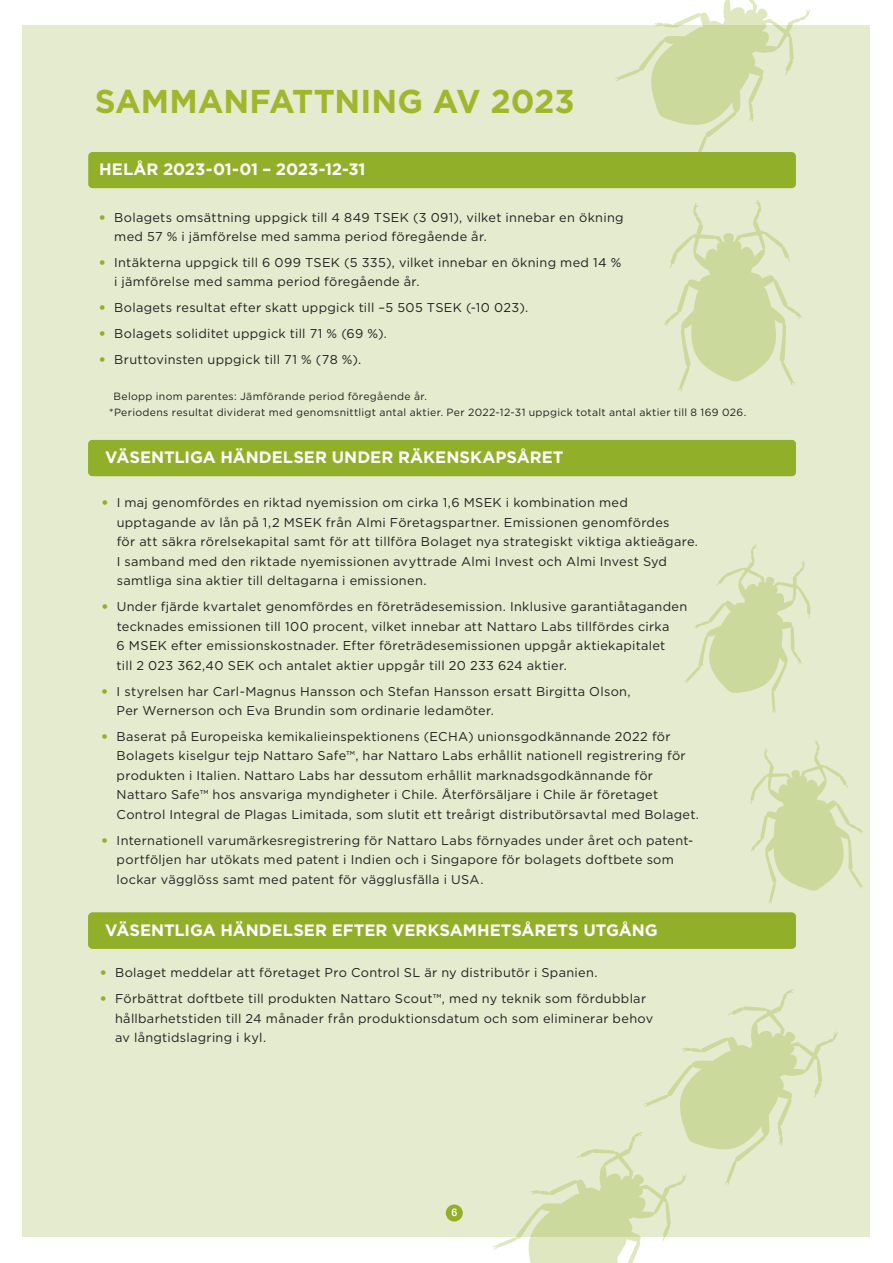
<style>
.page{position:relative;width:893px;height:1263px;background:#fff}
.page>*{position:absolute;margin:0;border:0;box-sizing:border-box;transform-origin:0 0}
.t1{font:700 33px "Gotham";letter-spacing:-.005em;color:#a2b62d}
.t2{font:700 16.5px "Gotham";color:#fff}
.t3{font:12.75px/19.5px "Gotham";letter-spacing:.025em;color:#231f20}
.t4{font:10.5px/16.5px "Gotham";letter-spacing:.03em;color:#231f20}
.t5{font:500 10.5px "Helvetica Neue";color:#fff}
.s1{font-family:"Helvetica Neue";font-weight:300;color:#92af2a}
</style>
<div class="page">
<div style="left:23px;top:26px;width:847px;height:1211px;background:#e4ebce"></div>
<div style="left:88px;top:152px;width:708px;height:36px;background:#92af2a;border-radius:4px"></div>
<div style="left:88px;top:440px;width:708px;height:36px;background:#92af2a;border-radius:4px"></div>
<div style="left:88px;top:912px;width:708px;height:37px;background:#92af2a;border-radius:4px"></div>
<div style="left:446px;top:1204px;width:17px;height:17px;background:#92af2a;border-radius:50%"></div>
<svg style="left:664px;top:200px;width:138px;height:192px"></svg>
<svg style="left:750px;top:740px;width:113px;height:164px"></svg>
<svg style="left:685px;top:544px;width:126px;height:169px"></svg>
<svg style="left:614px;top:0;width:197px;height:156px"></svg>
<svg style="left:492px;top:989px;width:346px;height:274px"></svg>
<h1 class="t1" style="left:95px;top:82px;width:481px">SAMMANFATTNING AV 2023</h1>
<p class="t2" style="left:99px;top:160px;width:268px">HELÅR 2023-01-01 – 2023-12-31</p>
<p class="t3" style="left:114px;top:207px;width:511px;text-indent:-15px"><span class="s1">•</span> Bolagets omsättning uppgick till 4 849 TSEK (3 091), vilket innebar en ökning med 57 % i jämförelse med samma period föregående år.</p>
<p class="t3" style="left:114px;top:252px;width:509px;text-indent:-15px"><span class="s1">•</span> Intäkterna uppgick till 6 099 TSEK (5 335), vilket innebar en ökning med 14 % i jämförelse med samma period föregående år.</p>
<p class="t3" style="left:99px;top:298px;width:431px"><span class="s1">•</span> Bolagets resultat efter skatt uppgick till –5 505 TSEK (-10 023).</p>
<p class="t3" style="left:99px;top:324px;width:289px"><span class="s1">•</span> Bolagets soliditet uppgick till 71 % (69 %).</p>
<p class="t3" style="left:99px;top:350px;width:264px"><span class="s1">•</span> Bruttovinsten uppgick till 71 % (78 %).</p>
<p class="t4" style="left:109px;top:387px;width:639px;text-indent:4px">Belopp inom parentes: Jämförande period föregående år.<br>*Periodens resultat dividerat med genomsnittligt antal aktier. Per 2022-12-31 uppgick totalt antal aktier till 8 169 026.</p>
<p class="t2" style="left:105px;top:447px;width:460px">VÄSENTLIGA HÄNDELSER UNDER RÄKENSKAPSÅRET</p>
<p class="t3" style="left:117px;top:493px;width:583px;text-indent:-15px"><span class="s1">•</span> I maj genomfördes en riktad nyemission om cirka 1,6 MSEK i kombination med upptagande av lån på 1,2 MSEK från Almi Företagspartner. Emissionen genomfördes<br>för att säkra rörelsekapital samt för att tillföra Bolaget nya strategiskt viktiga aktieägare.<br>I samband med den riktade nyemissionen avyttrade Almi Invest och Almi Invest Syd samtliga sina aktier till deltagarna i emissionen.</p>
<p class="t3" style="left:117px;top:597px;width:572px;text-indent:-15px"><span class="s1">•</span> Under fjärde kvartalet genomfördes en företrädesemission. Inklusive garantiåtaganden tecknades emissionen till 100 procent, vilket innebar att Nattaro Labs tillfördes cirka<br>6 MSEK efter emissionskostnader. Efter företrädesemissionen uppgår aktiekapitalet<br>till 2 023 362,40 SEK och antalet aktier uppgår till 20 233 624 aktier.</p>
<p class="t3" style="left:117px;top:681px;width:516px;text-indent:-15px"><span class="s1">•</span> I styrelsen har Carl-Magnus Hansson och Stefan Hansson ersatt Birgitta Olson,<br>Per Wernerson och Eva Brundin som ordinarie ledamöter.</p>
<p class="t3" style="left:117px;top:726px;width:584px;text-indent:-15px"><span class="s1">•</span> Baserat på Europeiska kemikalieinspektionens (ECHA) unionsgodkännande 2022 för Bolagets kiselgur tejp Nattaro Safe™, har Nattaro Labs erhållit nationell registrering för produkten i Italien. Nattaro Labs har dessutom erhållit marknadsgodkännande för Nattaro Safe™ hos ansvariga myndigheter i Chile. Återförsäljare i Chile är företaget Control Integral de Plagas Limitada, som slutit ett treårigt distributörsavtal med Bolaget.</p>
<p class="t3" style="left:117px;top:830px;width:578px;text-indent:-15px"><span class="s1">•</span> Internationell varumärkesregistrering för Nattaro Labs förnyades under året och patent&shy;portföljen har utökats med patent i Indien och i Singapore för bolagets doftbete som lockar vägglöss samt med patent för vägglusfälla i USA.</p>
<p class="t2" style="left:105px;top:921px;width:554px">VÄSENTLIGA HÄNDELSER EFTER VERKSAMHETSÅRETS UTGÅNG</p>
<p class="t3" style="left:100px;top:963px;width:499px"><span class="s1">•</span> Bolaget meddelar att företaget Pro Control SL är ny distributör i Spanien.</p>
<p class="t3" style="left:115px;top:988px;width:540px;text-indent:-15px"><span class="s1">•</span> Förbättrat doftbete till produkten Nattaro Scout™, med ny teknik som fördubblar hållbarhetstiden till 24 månader från produktionsdatum och som eliminerar behov av långtidslagring i kyl.</p>
<p class="t5" style="left:451px;top:1204px;width:7px">6</p>
</div>
